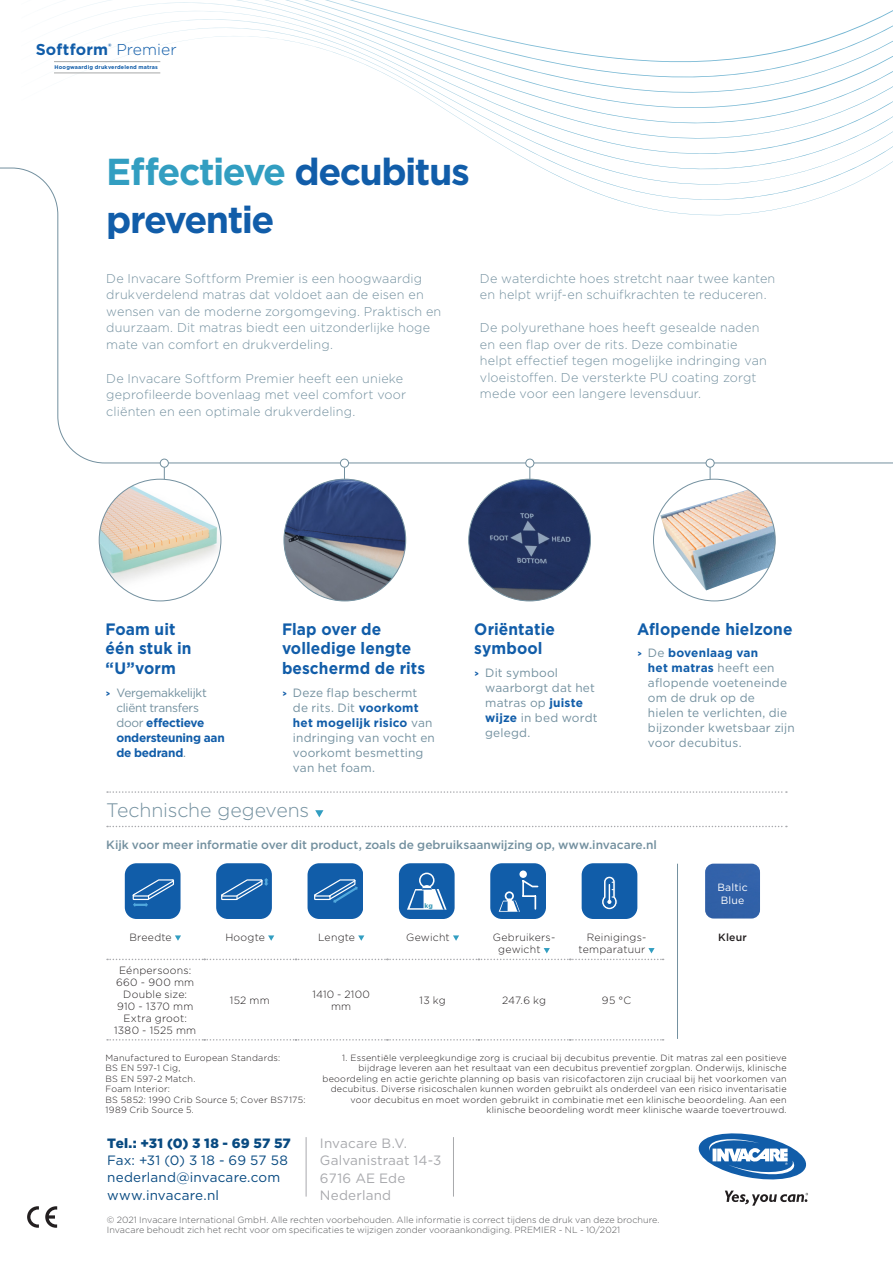
<style>
.page{position:relative;width:893px;height:1263px;background:#fff}
.page>*{position:absolute;margin:0;border:0;box-sizing:border-box;transform-origin:0 0}
.t1{font:700 37.5px/48px "Gotham";letter-spacing:-.04em;color:#115da9}
.t2{font:300 19.5px "Gotham";letter-spacing:-.005em;color:#73909f}
.Subheading_2019{font:700 16.5px/19.8px "Gotham";letter-spacing:.005em;color:#115da9;scale:.94 1}
.Title_2019{font:700 15.75px "Gotham";letter-spacing:.005em;color:#115da9}
.t3{font:13.5px "Gotham";letter-spacing:.015em;color:#084a81}
.t4{font:13.5px "Gotham";letter-spacing:.015em;color:#a8a9ad}
.t5{font:900 13.5px "Gotham";letter-spacing:.005em;color:#084a81}
.Body_No_Indent{font:300 12.75px/16.5px "Gotham";letter-spacing:.015em;color:#73909f}
.features_text{font:12px/15px "Gotham";letter-spacing:.015em;color:#73909f}
.t6{font:500 12px "Gotham";letter-spacing:-.005em;color:#73909f}
.features_text-2{font:12px/15px "Gotham";letter-spacing:-.025em;color:#73909f}
.Item_Details{font:300 10.5px/12px "Gotham";letter-spacing:.025em;color:#231f20;text-align:center}
.Icon_Descriptions{font:300 10.5px/12.6px "Gotham";letter-spacing:.015em;color:#231f20}
.t7{font:10.5px/12.6px "Gotham";letter-spacing:.02em;color:#fff;text-align:center}
.t8{font:500 10.5px "Gotham";letter-spacing:.025em;color:#231f20}
.Table{font:300 10.5px "Gotham";color:#231f20}
.Erklärungen{font:300 9px/10.5px "Gotham";letter-spacing:.025em;color:#231f20}
.t9{font:300 9px "Gotham";letter-spacing:.005em;color:#57585a}
.t10{font:700 6.6px "Gotham";color:#2e94b5}
.Tagline_2019{font:700 5.4px "Gotham";letter-spacing:.03em;color:#115da9}
.s1{font-weight:300}
.s2{color:#329ec1}
.s3{font-family:"DIN2014";font-weight:700;font-size:9.75px;color:#115da9}
.s4{font-weight:700;color:#115da9}
</style>
<div class="page">
<svg style="left:45px;top:1206px;width:12px;height:22px"></svg>
<svg style="left:27px;top:1206px;width:12px;height:22px"></svg>
<hr style="left:306px;top:1137px;width:1px;height:59px;background:#a8a9ad">
<hr style="left:453px;top:1137px;width:1px;height:59px;background:#a8a9ad">
<svg style="left:698px;top:1133px;width:110px;height:73px"></svg>
<svg style="left:98px;top:10px;width:795px;height:529px"></svg>
<div style="left:0;top:0;width:585px;height:198px;background:#fff"></div>
<svg style="left:0;top:168px;width:893px;height:295px"></svg>
<hr style="left:344px;top:463px;width:1px;height:32px;background:#73909f">
<div style="left:340px;top:459px;width:9px;height:8px;background:#fff;border-radius:50%"></div>
<div style="left:340px;top:459px;width:9px;height:8px;border:1px solid #73909f;border-radius:50%"></div>
<hr style="left:530px;top:463px;width:1px;height:32px;background:#73909f">
<div style="left:526px;top:459px;width:8px;height:8px;background:#fff;border-radius:50%"></div>
<div style="left:526px;top:459px;width:8px;height:8px;border:1px solid #73909f;border-radius:50%"></div>
<hr style="left:710px;top:463px;width:1px;height:32px;background:#73909f">
<div style="left:706px;top:459px;width:8px;height:8px;background:#fff;border-radius:50%"></div>
<div style="left:706px;top:459px;width:8px;height:8px;border:1px solid #73909f;border-radius:50%"></div>
<svg style="left:107px;top:959px;width:557px;height:1px"></svg>
<svg style="left:107px;top:1039px;width:557px;height:1px"></svg>
<svg style="left:175px;top:935px;width:6px;height:6px"></svg>
<svg style="left:268px;top:935px;width:6px;height:6px"></svg>
<svg style="left:358px;top:935px;width:6px;height:6px"></svg>
<svg style="left:453px;top:935px;width:6px;height:6px"></svg>
<svg style="left:544px;top:948px;width:6px;height:5px"></svg>
<svg style="left:648px;top:948px;width:7px;height:5px"></svg>
<svg style="left:107px;top:791px;width:680px;height:2px"></svg>
<svg style="left:107px;top:826px;width:680px;height:1px"></svg>
<svg style="left:315px;top:810px;width:8px;height:7px"></svg>
<div style="left:125px;top:863px;width:55px;height:56px;background:#115da9;border-radius:12px"></div>
<svg style="left:132px;top:879px;width:43px;height:28px"></svg>
<div style="left:216px;top:863px;width:56px;height:56px;background:#115da9;border-radius:12px"></div>
<svg style="left:221px;top:878px;width:47px;height:23px"></svg>
<div style="left:308px;top:863px;width:55px;height:56px;background:#115da9;border-radius:12px"></div>
<svg style="left:314px;top:879px;width:44px;height:24px"></svg>
<div style="left:399px;top:863px;width:55px;height:56px;background:#115da9;border-radius:12px"></div>
<svg style="left:407px;top:872px;width:40px;height:38px"></svg>
<div style="left:490px;top:863px;width:56px;height:56px;background:#115da9;border-radius:12px"></div>
<div style="left:519px;top:870px;width:8px;height:8px;background:#fff;border-radius:50%"></div>
<svg style="left:499px;top:880px;width:40px;height:32px"></svg>
<div style="left:582px;top:863px;width:55px;height:56px;background:#115da9;border-radius:12px"></div>
<svg style="left:602px;top:876px;width:16px;height:34px"></svg>
<hr style="left:677px;top:864px;width:1px;height:175px;background:#73909f">
<div style="left:705px;top:864px;width:55px;height:54px;background:#3161a9"></div>
<hr style="left:164px;top:463px;width:1px;height:32px;background:#73909f">
<div style="left:160px;top:459px;width:8px;height:8px;background:#fff;border-radius:50%"></div>
<div style="left:160px;top:459px;width:9px;height:8px;border:1px solid #73909f;border-radius:50%"></div>
<img style="left:284px;top:479px;width:122px;height:122px;border-radius:61px">
<img style="left:469px;top:479px;width:121px;height:122px;border-radius:61px">
<div style="left:653px;top:479px;width:122px;height:122px;background:#fff;border-radius:50%"></div>
<img style="left:660px;top:489px;width:115px;height:101px">
<img style="left:99px;top:479px;width:122px;height:116px">
<hr style="left:54px;top:61px;width:106px;height:1px;background:#a7a9a9">
<hr style="left:54px;top:73px;width:106px;height:1px;background:#a7a9a9">
<p class="Title_2019" style="left:36px;top:39px;width:143px">Softform<sup>®</sup> <span class="s1">Premier</span></p>
<p class="Tagline_2019" style="left:55px;top:64px;width:105px">Hoogwaardig drukverdelend matras</p>
<p class="t1" style="left:106px;top:147px;width:365px"><span class="s2">Effectieve</span> decubitus preventie</p>
<p class="Body_No_Indent" style="left:106px;top:270px;width:337px">De Invacare Softform Premier is een hoogwaardig drukverdelend matras dat voldoet aan de eisen en wensen van de moderne zorgomgeving. Praktisch en duurzaam. Dit matras biedt een uitzonderlijke hoge mate van comfort en drukverdeling.</p>
<p class="Body_No_Indent" style="left:106px;top:369px;width:301px">De Invacare Softform Premier heeft een unieke geprofileerde bovenlaag met veel comfort voor cliënten en een optimale drukverdeling.</p>
<p class="Body_No_Indent" style="left:480px;top:270px;width:297px">De waterdichte hoes stretcht naar twee kanten en helpt wrijf-en schuifkrachten te reduceren.</p>
<p class="Body_No_Indent" style="left:480px;top:319px;width:288px">De polyurethane hoes heeft gesealde naden en een flap over de rits. Deze combinatie helpt effectief tegen mogelijke indringing van vloeistoffen. De versterkte PU coating zorgt mede voor een langere levensduur.</p>
<p class="Subheading_2019" style="left:105px;top:619px;width:93px">Foam uit één stuk in “U”vorm</p>
<p class="features_text-2" style="left:116px;top:685px;width:110px;text-indent:-11px"><span class="s3">&gt;</span> Vergemakkelijkt cliënt transfers door <span class="s4">effectieve ondersteuning aan de bedrand</span>.</p>
<p class="Subheading_2019" style="left:282px;top:619px;width:154px">Flap over de volledige lengte beschermd de rits</p>
<p class="features_text" style="left:293px;top:685px;width:144px;text-indent:-11px"><span class="s3">&gt;</span> Deze flap beschermt de rits. Dit <span class="s4">voorkomt het mogelijk risico</span> van indringing van vocht en voorkomt besmetting van het foam.</p>
<p class="Subheading_2019" style="left:474px;top:619px;width:87px">Oriëntatie symbool</p>
<p class="features_text" style="left:485px;top:665px;width:114px;text-indent:-11px"><span class="s3">&gt;</span> Dit symbool waarborgt dat het matras op <span class="s4">juiste wijze</span> in bed wordt gelegd.</p>
<p class="Subheading_2019" style="left:637px;top:619px;width:167px">Aflopende hielzone</p>
<p class="features_text" style="left:648px;top:645px;width:148px;text-indent:-11px"><span class="s3">&gt;</span> De <span class="s4">bovenlaag van<br>het matras</span> heeft een aflopende voeteneinde om de druk op de<br>hielen te verlichten, die bijzonder kwetsbaar zijn voor decubitus.</p>
<p class="t2" style="left:106px;top:798px;width:205px">Technische gegevens</p>
<p class="t6" style="left:106px;top:837px;width:552px">Kijk voor meer informatie over dit product, zoals de gebruiksaanwijzing op, www.invacare.nl</p>
<p class="t10" style="left:424px;top:901px;width:10px">kg</p>
<p class="Icon_Descriptions" style="left:129px;top:930px;width:44px">Breedte</p>
<p class="Icon_Descriptions" style="left:225px;top:930px;width:41px">Hoogte</p>
<p class="Icon_Descriptions" style="left:318px;top:930px;width:38px">Lengte</p>
<p class="Icon_Descriptions" style="left:406px;top:930px;width:45px">Gewicht</p>
<p class="Icon_Descriptions" style="left:498px;top:930px;width:58px;text-indent:-5px">Gebruikers&shy;gewicht</p>
<p class="Icon_Descriptions" style="left:579px;top:930px;width:69px;text-align:right">Reinigings&shy;temparatuur</p>
<p class="Item_Details" style="left:114px;top:964px;width:84px">Eénpersoons:<br>660 - 900 mm<br>Double size:<br>910 - 1370 mm<br>Extra groot:<br>1380 - 1525 mm</p>
<p class="Item_Details" style="left:230px;top:994px;width:41px">152 mm</p>
<p class="Item_Details" style="left:312px;top:988px;width:59px">1410 - 2100 mm</p>
<p class="Item_Details" style="left:420px;top:994px;width:28px">13 kg</p>
<p class="Item_Details" style="left:502px;top:994px;width:45px">247.6 kg</p>
<p class="Table" style="left:602px;top:993px;width:31px">95 °C</p>
<p class="t7" style="left:717px;top:881px;width:32px">Baltic<br>Blue</p>
<p class="t8" style="left:718px;top:930px;width:30px">Kleur</p>
<p class="Erklärungen" style="left:105px;top:1052px;width:202px">Manufactured to European Standards:<br>BS EN 597-1 Cig,<br>BS EN 597-2 Match.<br>Foam Interior:<br>BS 5852: 1990 Crib Source 5; Cover BS7175:<br>1989 Crib Source 5.</p>
<p class="Erklärungen" style="left:322px;top:1052px;width:466px;text-align:right">1. Essentiële verpleegkundige zorg is cruciaal bij decubitus preventie. Dit matras zal een positieve bijdrage leveren aan het resultaat van een decubitus preventief zorgplan. Onderwijs, klinische beoordeling en actie gerichte planning op basis van risicofactoren zijn cruciaal bij het voorkomen van decubitus. Diverse risicoschalen kunnen worden gebruikt als onderdeel van een risico inventarisatie voor decubitus en moet worden gebruikt in combinatie met een klinische beoordeling. Aan een klinische beoordeling wordt meer klinische waarde toevertrouwd.</p>
<p class="t4" style="left:320px;top:1134px;width:89px">Invacare B.V.</p>
<p class="t4" style="left:320px;top:1152px;width:123px">Galvanistraat 14-3</p>
<p class="t4" style="left:320px;top:1169px;width:87px">6716 AE Ede</p>
<p class="t4" style="left:320px;top:1186px;width:73px">Nederland</p>
<p class="t5" style="left:107px;top:1134px;width:185px">Tel.: +31 (0) 3 18 - 69 57 57</p>
<p class="t3" style="left:107px;top:1152px;width:182px">Fax: +31 (0) 3 18 - 69 57 58</p>
<p class="t3" style="left:107px;top:1169px;width:174px">nederland@invacare.com</p>
<p class="t3" style="left:107px;top:1186px;width:113px">www.invacare.nl</p>
<p class="t9" style="left:107px;top:1214px;width:554px">© 2021 Invacare International GmbH. Alle rechten voorbehouden. Alle informatie is correct tijdens de druk van deze brochure.</p>
<p class="t9" style="left:107px;top:1224px;width:515px">Invacare behoudt zich het recht voor om specificaties te wijzigen zonder vooraankondiging. PREMIER - NL - 10/2021</p>
</div>
